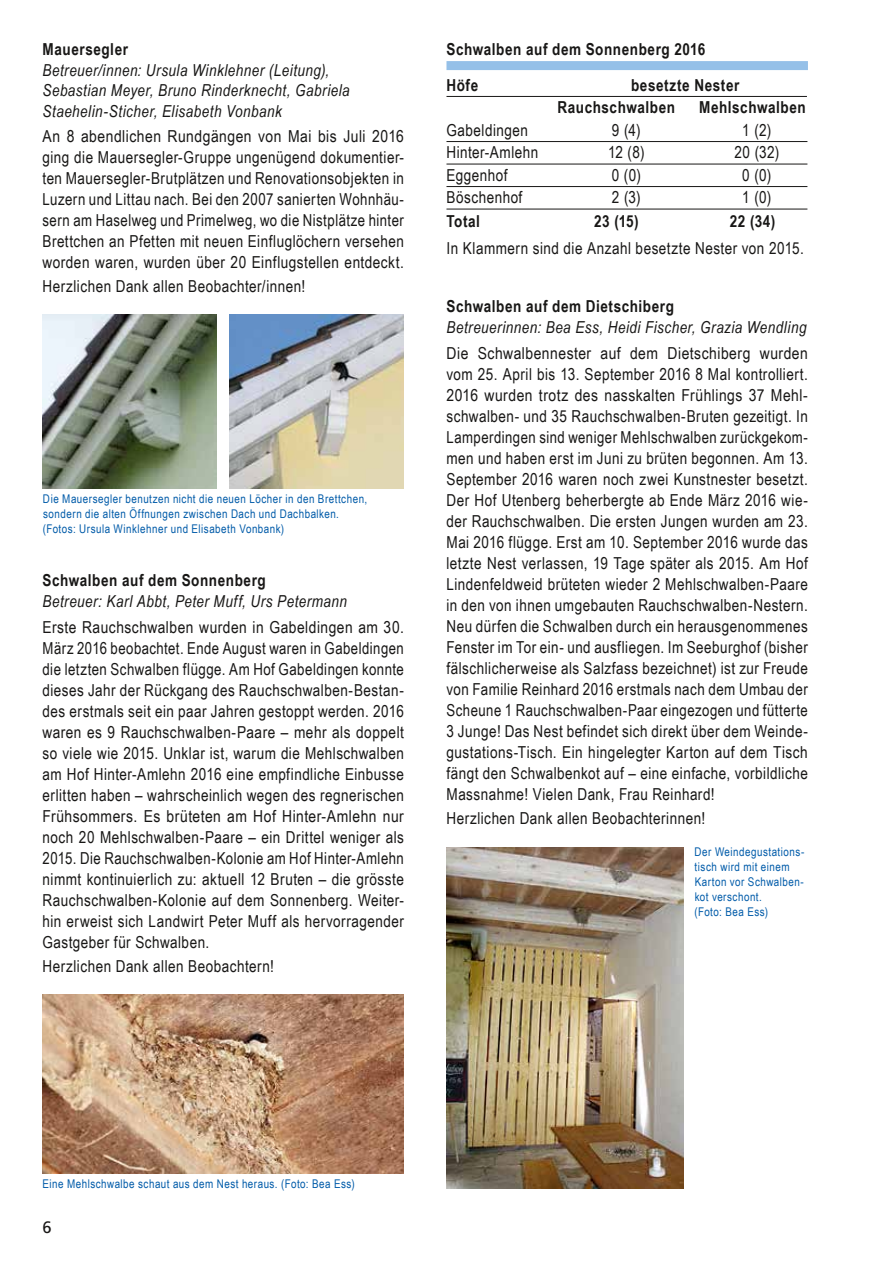
<style>
.page{position:relative;width:893px;height:1263px;background:#fff}
.page>*{position:absolute;margin:0;border:0;box-sizing:border-box;transform-origin:0 0}
.t1{font:16.5px/21px "Arial Narrow";letter-spacing:.03em;color:#181716;text-align:justify}
.t2{font:italic 16.5px/20.7px "Arial Narrow";letter-spacing:.03em;color:#181716}
.t3{font:700 16.5px/36px "Arial Narrow";letter-spacing:.035em;color:#181716}
.t4{font:16.5px "Frutiger LT Com";color:#181716}
.t5{font:12px/15px "Arial Narrow";letter-spacing:.04em;color:#005ba9}
</style>
<div class="page">
<img style="left:43px;top:314px;width:174px;height:174px">
<img style="left:229px;top:314px;width:175px;height:174px">
<img style="left:43px;top:994px;width:361px;height:179px">
<hr style="left:446px;top:96px;width:361px;height:1px;background:#181716">
<hr style="left:446px;top:141px;width:361px;height:1px;background:#181716">
<hr style="left:446px;top:164px;width:361px;height:1px;background:#181716">
<hr style="left:446px;top:186px;width:361px;height:1px;background:#181716">
<hr style="left:446px;top:209px;width:361px;height:1px;background:#181716">
<div style="left:446px;top:61px;width:362px;height:9px;background:#95c0e8"></div>
<img style="left:446px;top:847px;width:238px;height:341px">
<p class="t3" style="left:43px;top:30px;width:87px">Mauersegler</p>
<p class="t2" style="left:43px;top:59px;width:309px">Betreuer/innen: Ursula Winklehner (Leitung),<br>Sebastian Meyer, Bruno Rinderknecht, Gabriela<br>Staehelin-Sticher, Elisabeth Vonbank</p>
<p class="t1" style="left:43px;top:125px;width:363px">An 8 abendlichen Rundgängen von Mai bis Juli 2016 ging die Mauersegler-Gruppe ungenügend dokumentier&shy;ten Mauersegler-Brutplätzen und Renovationsobjekten in Luzern und Littau nach. Bei den 2007 sanierten Wohnhäu&shy;sern am Haselweg und Primelweg, wo die Nistplätze hinter Brettchen an Pfetten mit neuen Einfluglöchern versehen worden waren, wurden über 20 Einflugstellen entdeckt.</p>
<p class="t1" style="left:43px;top:275px;width:264px">Herzlichen Dank allen Beobachter/innen!</p>
<p class="t5" style="left:43px;top:491px;width:326px">Die Mauersegler benutzen nicht die neuen Löcher in den Brettchen, sondern die alten Öffnungen zwischen Dach und Dachbalken. (Fotos: Ursula Winklehner und Elisabeth Vonbank)</p>
<p class="t3" style="left:43px;top:561px;width:225px">Schwalben auf dem Sonnenberg</p>
<p class="t2" style="left:43px;top:591px;width:306px">Betreuer: Karl Abbt, Peter Muff, Urs Petermann</p>
<p class="t1" style="left:43px;top:616px;width:363px">Erste Rauchschwalben wurden in Gabeldingen am 30.<br>März 2016 beobachtet. Ende August waren in Gabeldingen die letzten Schwalben flügge. Am Hof Gabeldingen konnte dieses Jahr der Rückgang des Rauchschwalben-Bestan&shy;des erstmals seit ein paar Jahren gestoppt werden. 2016 waren es 9 Rauchschwalben-Paare – mehr als doppelt so viele wie 2015. Unklar ist, warum die Mehlschwalben am Hof Hinter-Amlehn 2016 eine empfindliche Einbusse erlitten haben – wahrscheinlich wegen des regnerischen Frühsommers. Es brüteten am Hof Hinter-Amlehn nur noch 20 Mehlschwalben-Paare – ein Drittel weniger als 2015. Die Rauchschwalben-Kolonie am Hof Hinter-Amlehn nimmt kontinuierlich zu: aktuell 12 Bruten – die grösste Rauchschwalben-Kolonie auf dem Sonnenberg. Weiter&shy;hin erweist sich Landwirt Peter Muff als hervorragender Gastgeber für Schwalben.</p>
<p class="t1" style="left:43px;top:955px;width:233px">Herzlichen Dank allen Beobachtern!</p>
<p class="t3" style="left:446px;top:30px;width:260px">Schwalben auf dem Sonnenberg 2016<br>Höfe</p>
<p class="t3" style="left:558px;top:73px;width:183px;line-height:22.5px;text-indent:73px">besetzte Nester<br>Rauchschwalben</p>
<p class="t3" style="left:699px;top:88px;width:108px">Mehlschwalben</p>
<p class="t1" style="left:446px;top:119px;width:83px">Gabeldingen</p>
<p class="t1" style="left:612px;top:119px;width:30px">9 (4)</p>
<p class="t1" style="left:742px;top:119px;width:30px">1 (2)</p>
<p class="t1" style="left:446px;top:141px;width:93px">Hinter-Amlehn</p>
<p class="t1" style="left:608px;top:141px;width:38px">12 (8)</p>
<p class="t1" style="left:734px;top:141px;width:46px">20 (32)</p>
<p class="t1" style="left:446px;top:164px;width:62px">Eggenhof</p>
<p class="t1" style="left:612px;top:164px;width:31px">0 (0)</p>
<p class="t1" style="left:742px;top:164px;width:31px">0 (0)</p>
<p class="t1" style="left:446px;top:186px;width:77px">Böschenhof</p>
<p class="t1" style="left:612px;top:186px;width:31px">2 (3)</p>
<p class="t1" style="left:742px;top:186px;width:31px">1 (0)</p>
<p class="t3" style="left:447px;top:202px;width:35px">Total</p>
<p class="t3" style="left:594px;top:202px;width:46px">23 (15)</p>
<p class="t3" style="left:730px;top:202px;width:47px">22 (34)</p>
<p class="t1" style="left:446px;top:237px;width:359px">In Klammern sind die Anzahl besetzte Nester von 2015.</p>
<p class="t3" style="left:446px;top:288px;width:229px">Schwalben auf dem Dietschiberg</p>
<p class="t2" style="left:446px;top:317px;width:362px">Betreuerinnen: Bea Ess, Heidi Fischer, Grazia Wendling</p>
<p class="t1" style="left:446px;top:342px;width:363px">Die Schwalbennester auf dem Dietschiberg wurden vom 25. April bis 13. September 2016 8 Mal kontrolliert.<br>2016 wurden trotz des nasskalten Frühlings 37 Mehl&shy;schwalben- und 35 Rauchschwalben-Bruten gezeitigt. In Lamperdingen sind weniger Mehlschwalben zurückgekom&shy;men und haben erst im Juni zu brüten begonnen. Am 13.<br>September 2016 waren noch zwei Kunstnester besetzt.<br>Der Hof Utenberg beherbergte ab Ende März 2016 wie&shy;der Rauchschwalben. Die ersten Jungen wurden am 23.<br>Mai 2016 flügge. Erst am 10. September 2016 wurde das letzte Nest verlassen, 19 Tage später als 2015. Am Hof Lindenfeldweid brüteten wieder 2 Mehlschwalben-Paare in den von ihnen umgebauten Rauchschwalben-Nestern.<br>Neu dürfen die Schwalben durch ein herausgenommenes Fenster im Tor ein- und ausfliegen. Im Seeburghof (bisher fälschlicherweise als Salzfass bezeichnet) ist zur Freude von Familie Reinhard 2016 erstmals nach dem Umbau der Scheune 1 Rauchschwalben-Paar eingezogen und fütterte 3 Junge! Das Nest befindet sich direkt über dem Weinde&shy;gustations-Tisch. Ein hingelegter Karton auf dem Tisch fängt den Schwalbenkot auf – eine einfache, vorbildliche Massnahme! Vielen Dank, Frau Reinhard!</p>
<p class="t1" style="left:446px;top:807px;width:260px">Herzlichen Dank allen Beobachterinnen!</p>
<p class="t5" style="left:694px;top:844px;width:111px">Der Weindegustations&shy;tisch wird mit einem<br>Karton vor Schwalben&shy;kot verschont.<br>(Foto: Bea Ess)</p>
<p class="t5" style="left:43px;top:1176px;width:314px">Eine Mehlschwalbe schaut aus dem Nest heraus. (Foto: Bea Ess)</p>
<p class="t4" style="left:43px;top:1217px;width:11px">6</p>
</div>
